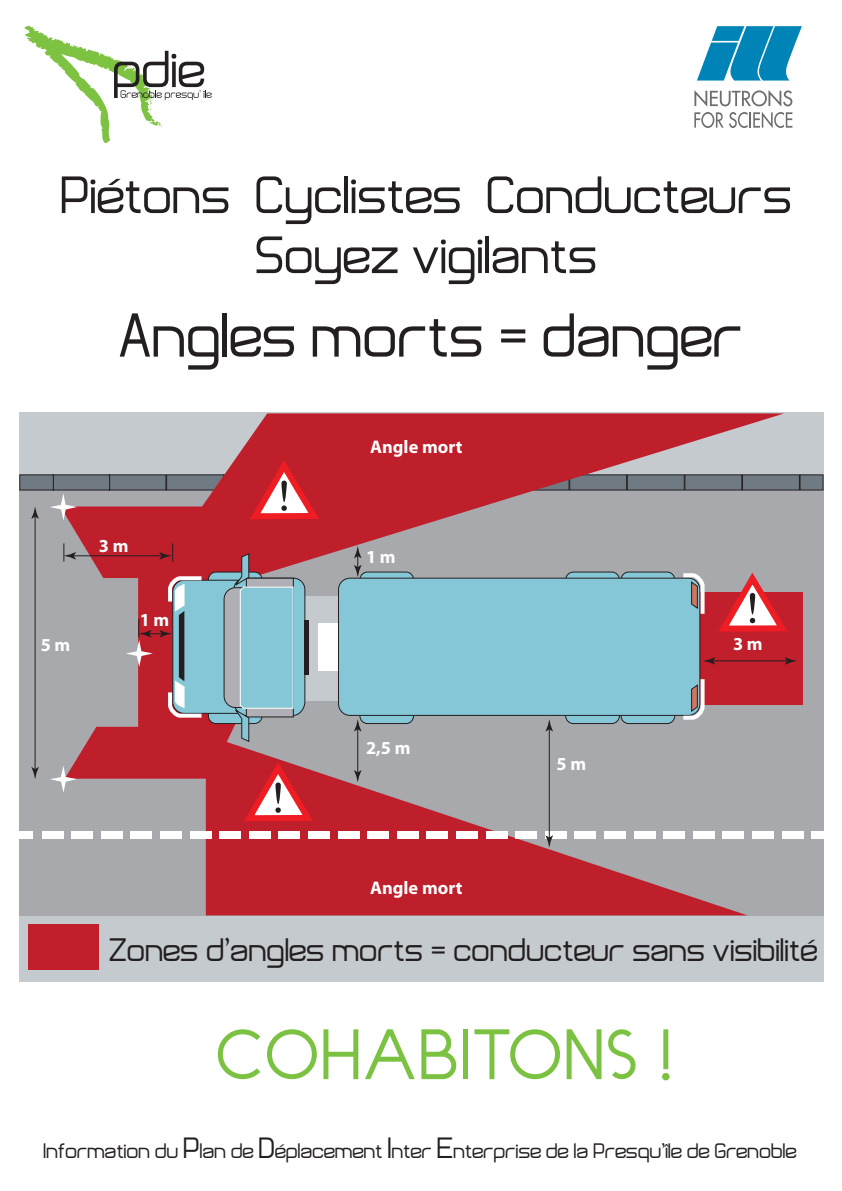
<style>
.page{position:relative;width:842px;height:1191px;background:#fff}
.page>*{position:absolute;margin:0;border:0;box-sizing:border-box;transform-origin:0 0}
.t1{font:68px "Dominik";color:#7cc242}
.t2{font:59px "Not Just Groovy";color:#231f20}
.t3{font:50px/60px "Not Just Groovy";color:#231f20;text-align:center}
.t4{font:31px "Not Just Groovy";color:#231f20}
.t5{font:20px "Not Just Groovy";color:#231f20}
.t6{font:700 18.3px "Myriad Pro";color:#fff}
.s1{font-size:28px}
</style>
<div class="page">
<div style="left:19px;top:489px;width:804px;height:427px;background:#a8a9ad"></div>
<div style="left:19px;top:915px;width:804px;height:66px;background:#c5cacf"></div>
<div style="left:52px;top:474px;width:58px;height:16px;background:#707a83;border:1px solid #231f20"></div>
<div style="left:19px;top:474px;width:35px;height:16px;background:#707a83;border:1px solid #231f20"></div>
<div style="left:742px;top:474px;width:58px;height:16px;background:#707a83;border:1px solid #231f20"></div>
<div style="left:799px;top:474px;width:24px;height:16px;background:#707a83;border:1px solid #231f20"></div>
<svg style="left:60px;top:413px;width:724px;height:502px"></svg>
<div style="left:360px;top:572px;width:54px;height:15px;background:#85c7d6;border-radius:8px"></div>
<div style="left:359px;top:571px;width:55px;height:17px;border:1px solid #231f20;border-radius:8px"></div>
<div style="left:360px;top:708px;width:54px;height:15px;background:#85c7d6;border-radius:8px"></div>
<div style="left:359px;top:708px;width:55px;height:16px;border:1px solid #231f20;border-radius:8px"></div>
<div style="left:566px;top:572px;width:53px;height:15px;background:#85c7d6;border-radius:8px"></div>
<div style="left:565px;top:571px;width:55px;height:17px;border:1px solid #231f20;border-radius:8px"></div>
<div style="left:566px;top:708px;width:53px;height:15px;background:#85c7d6;border-radius:8px"></div>
<div style="left:565px;top:708px;width:55px;height:16px;border:1px solid #231f20;border-radius:8px"></div>
<div style="left:621px;top:572px;width:54px;height:15px;background:#85c7d6;border-radius:8px"></div>
<div style="left:621px;top:571px;width:54px;height:17px;border:1px solid #231f20;border-radius:8px"></div>
<div style="left:621px;top:708px;width:54px;height:15px;background:#85c7d6;border-radius:8px"></div>
<div style="left:621px;top:708px;width:54px;height:16px;border:1px solid #231f20;border-radius:8px"></div>
<div style="left:381px;top:591px;width:422px;height:113px;background:#c01f2b"></div>
<div style="left:302px;top:596px;width:41px;height:105px;background:#c5cacf"></div>
<div style="left:318px;top:623px;width:24px;height:48px;background:#fff"></div>
<div style="left:338px;top:578px;width:362px;height:137px;background:#85c7d6;border-radius:12px"></div>
<div style="left:338px;top:577px;width:362px;height:139px;border:1px solid #231f20;border-radius:12px"></div>
<svg style="left:208px;top:572px;width:54px;height:15px"></svg>
<div style="left:208px;top:571px;width:55px;height:17px;border:1px solid #231f20;border-radius:8px"></div>
<div style="left:208px;top:708px;width:54px;height:15px;background:#85c7d6;border-radius:8px"></div>
<div style="left:208px;top:708px;width:55px;height:16px;border:1px solid #231f20;border-radius:8px"></div>
<div style="left:173px;top:580px;width:121px;height:133px;background:#85c7d6;border-radius:12px"></div>
<hr style="left:305px;top:620px;width:4px;height:54px;background:#231f20">
<svg style="left:679px;top:571px;width:27px;height:47px"></svg>
<svg style="left:679px;top:675px;width:27px;height:46px"></svg>
<div style="left:224px;top:587px;width:32px;height:120px;background:#afafb5;border-radius:12px"></div>
<div style="left:224px;top:587px;width:32px;height:121px;border:1px solid #231f20;border-radius:12px"></div>
<svg style="left:50px;top:493px;width:27px;height:27px"></svg>
<svg style="left:50px;top:765px;width:27px;height:27px"></svg>
<hr style="left:712px;top:660px;width:76px;height:1px;background:#231f20">
<svg style="left:785px;top:657px;width:12px;height:7px"></svg>
<svg style="left:703px;top:657px;width:12px;height:7px"></svg>
<hr style="left:357px;top:728px;width:1px;height:45px;background:#231f20">
<svg style="left:354px;top:770px;width:7px;height:12px"></svg>
<svg style="left:354px;top:719px;width:7px;height:12px"></svg>
<svg style="left:354px;top:546px;width:7px;height:31px"></svg>
<hr style="left:35px;top:515px;width:1px;height:255px;background:#231f20">
<svg style="left:31px;top:767px;width:8px;height:12px"></svg>
<svg style="left:31px;top:507px;width:8px;height:12px"></svg>
<div style="left:42px;top:831px;width:21px;height:7px;background:#fff"></div>
<div style="left:19px;top:831px;width:14px;height:7px;background:#fff"></div>
<div style="left:71px;top:831px;width:22px;height:7px;background:#fff"></div>
<div style="left:101px;top:831px;width:22px;height:7px;background:#fff"></div>
<div style="left:131px;top:831px;width:21px;height:7px;background:#fff"></div>
<div style="left:160px;top:831px;width:22px;height:7px;background:#fff"></div>
<div style="left:190px;top:831px;width:21px;height:7px;background:#fff"></div>
<div style="left:219px;top:831px;width:22px;height:7px;background:#fff"></div>
<div style="left:249px;top:831px;width:22px;height:7px;background:#fff"></div>
<div style="left:279px;top:831px;width:21px;height:7px;background:#fff"></div>
<div style="left:308px;top:831px;width:22px;height:7px;background:#fff"></div>
<div style="left:338px;top:831px;width:21px;height:7px;background:#fff"></div>
<div style="left:367px;top:831px;width:22px;height:7px;background:#fff"></div>
<div style="left:397px;top:831px;width:22px;height:7px;background:#fff"></div>
<div style="left:427px;top:831px;width:21px;height:7px;background:#fff"></div>
<div style="left:456px;top:831px;width:22px;height:7px;background:#fff"></div>
<div style="left:486px;top:831px;width:21px;height:7px;background:#fff"></div>
<div style="left:515px;top:831px;width:22px;height:7px;background:#fff"></div>
<div style="left:545px;top:831px;width:22px;height:7px;background:#fff"></div>
<div style="left:575px;top:831px;width:21px;height:7px;background:#fff"></div>
<div style="left:604px;top:831px;width:22px;height:7px;background:#fff"></div>
<div style="left:634px;top:831px;width:21px;height:7px;background:#fff"></div>
<div style="left:663px;top:831px;width:22px;height:7px;background:#fff"></div>
<div style="left:693px;top:831px;width:22px;height:7px;background:#fff"></div>
<div style="left:723px;top:831px;width:21px;height:7px;background:#fff"></div>
<div style="left:752px;top:831px;width:22px;height:7px;background:#fff"></div>
<div style="left:782px;top:831px;width:21px;height:7px;background:#fff"></div>
<div style="left:811px;top:831px;width:12px;height:7px;background:#fff"></div>
<svg style="left:233px;top:552px;width:73px;height:191px"></svg>
<hr style="left:549px;top:728px;width:1px;height:110px;background:#231f20">
<svg style="left:545px;top:835px;width:8px;height:12px"></svg>
<svg style="left:545px;top:719px;width:8px;height:12px"></svg>
<div style="left:28px;top:924px;width:70px;height:46px;background:#c01f2b"></div>
<svg style="left:715px;top:566px;width:78px;height:66px"></svg>
<div style="left:750px;top:593px;width:5px;height:21px;background:#231f20;border-radius:3px"></div>
<svg style="left:241px;top:756px;width:77px;height:70px;background:#d04c54"></svg>
<svg style="left:275px;top:782px;width:6px;height:22px"></svg>
<svg style="left:247px;top:454px;width:77px;height:70px;background:#d1414a"></svg>
<svg style="left:281px;top:480px;width:6px;height:22px"></svg>
<hr style="left:73px;top:555px;width:90px;height:1px;background:#231f20">
<svg style="left:63px;top:543px;width:13px;height:18px"></svg>
<svg style="left:159px;top:543px;width:14px;height:18px"></svg>
<svg style="left:126px;top:574px;width:79px;height:145px"></svg>
<svg style="left:24px;top:26px;width:188px;height:117px"></svg>
<svg style="left:694px;top:90px;width:98px;height:38px"></svg>
<svg style="left:697px;top:26px;width:105px;height:55px"></svg>
<h3 class="t3" style="left:61px;top:165px;width:733px">Piétons Cyclistes Conducteurs<br>Soyez vigilants</h3>
<h2 class="t2" style="left:119px;top:300px;width:626px">Angles morts = danger</h2>
<p class="t6" style="left:41px;top:632px;width:31px">5 m</p>
<p class="t6" style="left:99px;top:534px;width:31px">3 m</p>
<p class="t6" style="left:140px;top:608px;width:31px">1 m</p>
<p class="t6" style="left:370px;top:434px;width:94px">Angle mort</p>
<p class="t6" style="left:366px;top:545px;width:31px">1 m</p>
<p class="t6" style="left:366px;top:736px;width:46px">2,5 m</p>
<p class="t6" style="left:556px;top:752px;width:31px">5 m</p>
<p class="t6" style="left:733px;top:631px;width:31px">3 m</p>
<p class="t6" style="left:370px;top:876px;width:94px">Angle mort</p>
<h3 class="t4" style="left:109px;top:932px;width:710px">Zones d’angles morts = conducteur sans visibilité</h3>
<h1 class="t1" style="left:214px;top:1009px;width:460px">COHABITONS !</h1>
<p class="t5" style="left:43px;top:1138px;width:755px">Information du <span class="s1">P</span>lan de <span class="s1">D</span>éplacement <span class="s1">I</span>nter <span class="s1">E</span>nterprise de la Presqu’île de Grenoble</p>
</div>
